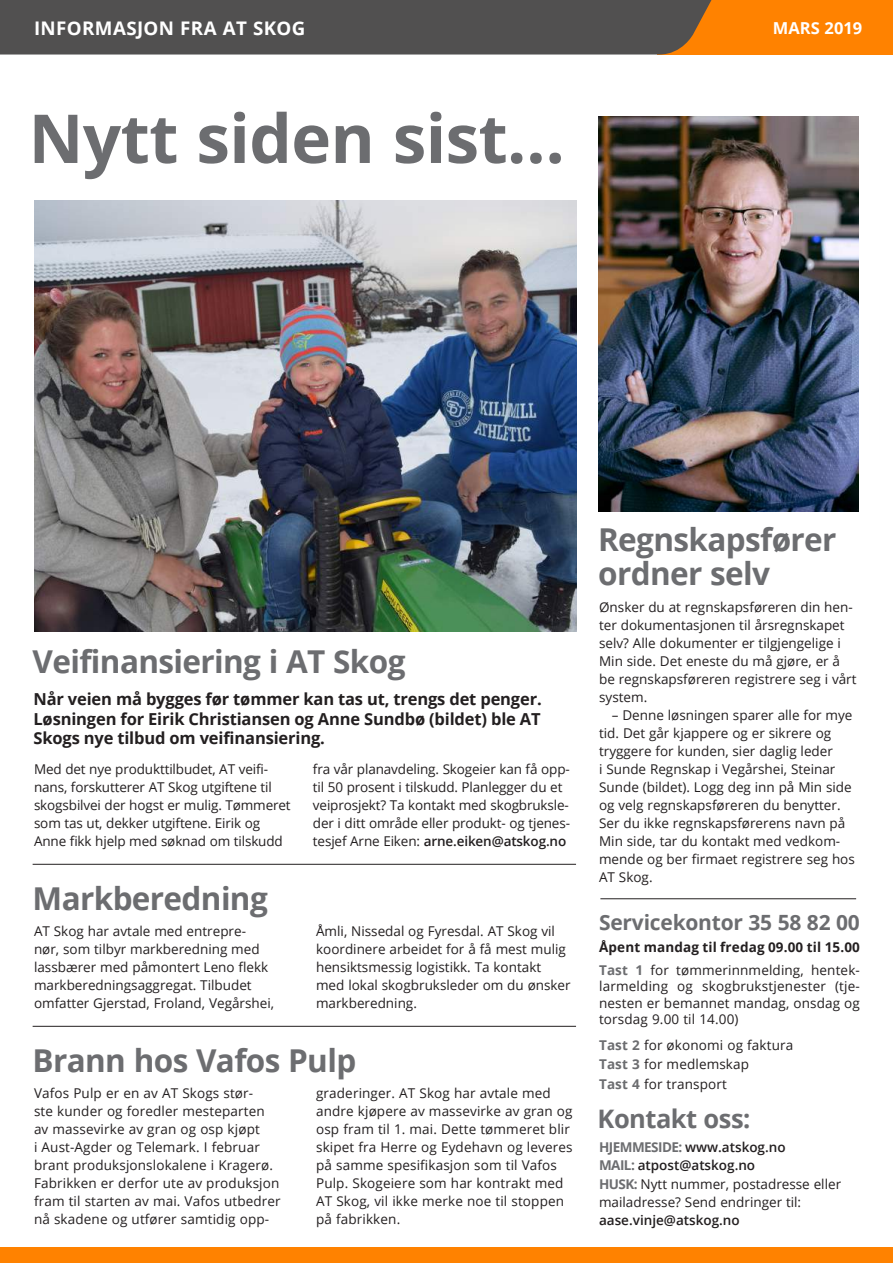
<style>
.page{position:relative;width:893px;height:1263px;background:#fff}
.page>*{position:absolute;margin:0;border:0;box-sizing:border-box;transform-origin:0 0}
.t1{font:700 67.5px "Open Sans";letter-spacing:-.01em;color:#6c6d70}
.t2{font:700 31.5px/34.5px "Open Sans";letter-spacing:-.02em;color:#6c6d70}
.t3{font:700 25.5px "Open Sans";letter-spacing:-.02em;color:#6c6d70}
.t4{font:700 21px "Open Sans";letter-spacing:-.01em;color:#6c6d70}
.t5{font:700 18.75px "Open Sans";letter-spacing:.02em;color:#fff}
.t6{font:700 16.5px/19.5px "Open Sans";letter-spacing:-.01em;color:#231f20;text-align:justify}
.t7{font:700 16.5px "Open Sans";color:#fff}
.t8{font:13.5px/18px "Open Sans";color:#231f20}
.t9{font:700 13.5px/22.5px "Open Sans";letter-spacing:.01em;color:#231f20}
.t10{font:600 13.5px "Open Sans";color:#231f20}
.s1{font-weight:600}
.s2{color:#6c6d70}
.s3{font-weight:400}
.s4{font-weight:700;color:#6c6d70}
</style>
<div class="page">
<img style="left:34px;top:201px;width:543px;height:430px">
<hr style="left:600px;top:898px;width:256px;height:1px;background:#231f20">
<hr style="left:33px;top:1026px;width:543px;height:1px;background:#231f20">
<hr style="left:33px;top:864px;width:543px;height:1px;background:#231f20">
<div style="left:657px;top:0;width:236px;height:55px;background:#ff8200"></div>
<div style="left:0;top:0;width:712px;height:55px;background:#515050"></div>
<div style="left:0;top:1247px;width:893px;height:16px;background:#ff8200"></div>
<img style="left:598px;top:116px;width:261px;height:395px">
<h3 class="t5" style="left:34px;top:14px;width:273px">INFORMASJON FRA AT SKOG</h3>
<p class="t7" style="left:773px;top:17px;width:91px">MARS 2019</p>
<h1 class="t1" style="left:29px;top:91px;width:538px">Nytt siden sist…</h1>
<h2 class="t2" style="left:33px;top:644px;width:374px">Veifinansiering i AT Skog</h2>
<p class="t6" style="left:33px;top:689px;width:510px">Når veien må bygges før tømmer kan tas ut, trengs det penger.<br>Løsningen for Eirik Christiansen og Anne Sundbø (bildet) ble AT Skogs nye tilbud om veifinansiering.</p>
<p class="t8" style="left:34px;top:760px;width:258px">Med det nye produkttilbudet, AT veifi&shy;nans, forskutterer AT Skog utgiftene til skogsbilvei der hogst er mulig. Tømmeret som tas ut, dekker utgiftene. Eirik og Anne fikk hjelp med søknad om tilskudd</p>
<h2 class="t2" style="left:33px;top:880px;width:237px">Markberedning</h2>
<p class="t8" style="left:34px;top:922px;width:242px">AT Skog har avtale med entrepre&shy;nør, som tilbyr markberedning med lassbærer med påmontert Leno flekk markberedningsaggregat. Tilbudet omfatter Gjerstad, Froland, Vegårshei,</p>
<p class="t8" style="left:313px;top:760px;width:259px">fra vår planavdeling. Skogeier kan få opp&shy;til 50 prosent i tilskudd. Planlegger du et veiprosjekt? Ta kontakt med skogbruksle&shy;der i ditt område eller produkt- og tjenes&shy;tesjef Arne Eiken: <span class="s1">arne.eiken@atskog.no</span></p>
<p class="t8" style="left:316px;top:922px;width:256px">Åmli, Nissedal og Fyresdal. AT Skog vil koordinere arbeidet for å få mest mulig hensiktsmessig logistikk. Ta kontakt med lokal skogbruksleder om du ønsker markberedning.</p>
<h2 class="t2" style="left:33px;top:1042px;width:325px">Brann hos Vafos Pulp</h2>
<p class="t8" style="left:34px;top:1084px;width:248px">Vafos Pulp er en av AT Skogs stør-<br>ste kunder og foredler mesteparten av massevirke av gran og osp kjøpt<br>i Aust-Agder og Telemark. I februar brant produksjonslokalene i Kragerø.<br>Fabrikken er derfor ute av produksjon fram til starten av mai. Vafos utbedrer nå skadene og utfører samtidig opp-</p>
<p class="t8" style="left:316px;top:1084px;width:258px">graderinger. AT Skog har avtale med andre kjøpere av massevirke av gran og osp fram til 1. mai. Dette tømmeret blir skipet fra Herre og Eydehavn og leveres på samme spesifikasjon som til Vafos Pulp. Skogeiere som har kontrakt med AT Skog, vil ikke merke noe til stoppen på fabrikken.</p>
<h2 class="t2" style="left:598px;top:521px;width:240px">Regnskapsfører ordner selv</h2>
<p class="t8" style="left:599px;top:598px;width:259px">Ønsker du at regnskapsføreren din hen&shy;ter dokumentasjonen til årsregnskapet selv? Alle dokumenter er tilgjengelige i Min side. Det eneste du må gjøre, er å be regnskapsføreren registrere seg i vårt system.</p>
<p class="t8" style="left:599px;top:706px;width:257px;text-indent:13px">– Denne løsningen sparer alle for mye tid. Det går kjappere og er sikrere og tryggere for kunden, sier daglig leder<br>i Sunde Regnskap i Vegårshei, Steinar Sunde (bildet). Logg deg inn på Min side og velg regnskapsføreren du benytter.<br>Ser du ikke regnskapsførerens navn på Min side, tar du kontakt med vedkom&shy;mende og ber firmaet registrere seg hos AT Skog.</p>
<h3 class="t4" style="left:599px;top:907px;width:262px">Servicekontor 35 58 82 00</h3>
<p class="t9" style="left:599px;top:936px;width:262px">Åpent mandag til fredag 09.00 til 15.00<br><span class="s2">Tast 1</span> <span class="s3">for tømmerinnmelding, hentek-</span></p>
<p class="t8" style="left:599px;top:978px;width:262px;line-height:16.5px;text-align:justify">larmelding og skogbrukstjenester (tje&shy;nesten er bemannet mandag, onsdag og torsdag 9.00 til 14.00)</p>
<p class="t8" style="left:599px;top:1035px;width:196px;line-height:19.5px"><span class="s4">Tast 2</span> for økonomi og faktura<br><span class="s4">Tast 3</span> for medlemskap<br><span class="s4">Tast 4</span> for transport</p>
<h3 class="t3" style="left:598px;top:1100px;width:154px">Kontakt oss:</h3>
<p class="t8" style="left:599px;top:1137px;width:244px;line-height:18.5px"><span class="s4">HJEMMESIDE:</span> <span class="s1">www.atskog.no<br></span><span class="s4">MAIL:</span> <span class="s1">atpost@atskog.no<br></span><span class="s4">HUSK:</span> Nytt nummer, postadresse eller mailadresse? Send endringer til:</p>
<p class="t10" style="left:599px;top:1211px;width:142px">aase.vinje@atskog.no</p>
</div>
